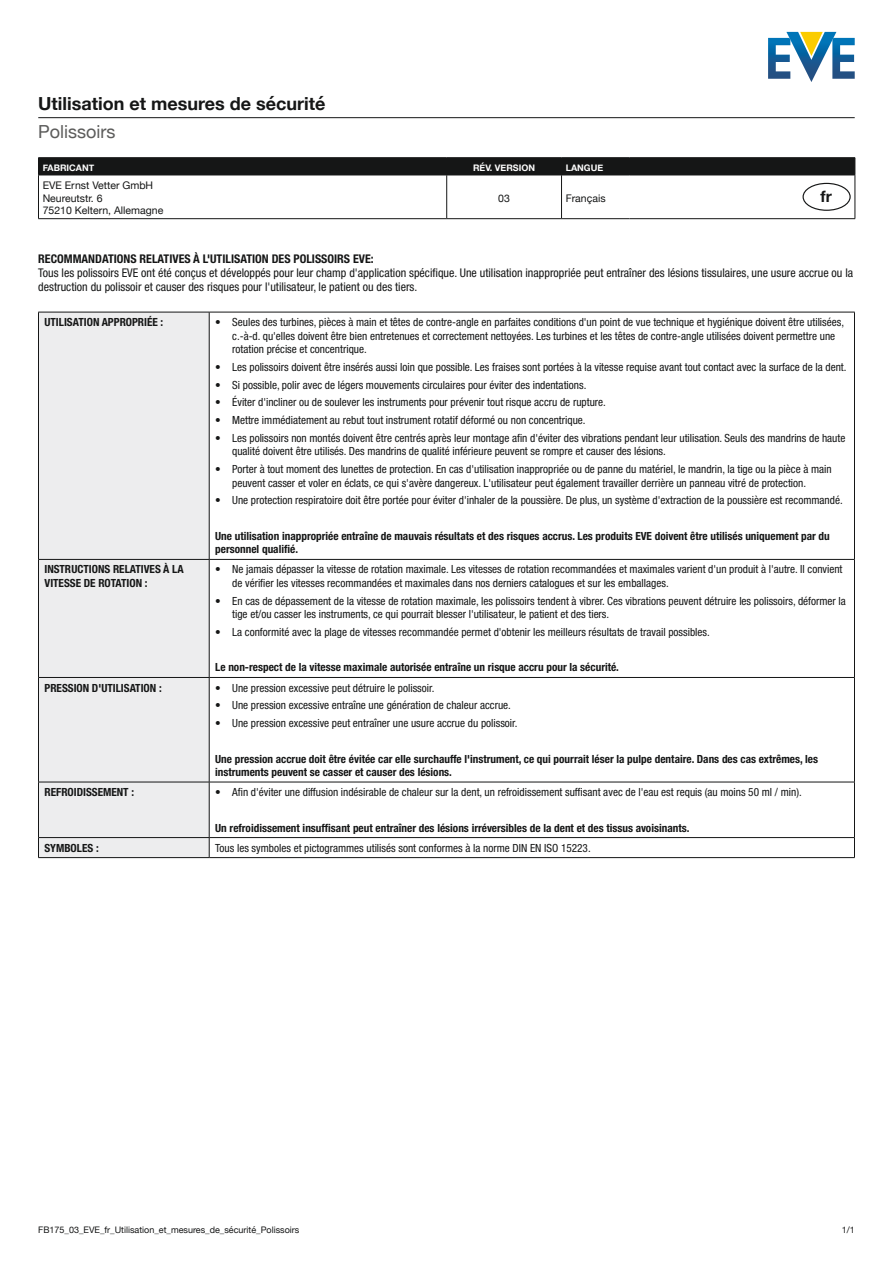
<style>
.page{position:relative;width:893px;height:1263px;background:#fff}
.page>*{position:absolute;margin:0;border:0;box-sizing:border-box;transform-origin:0 0}
.t1{font:700 18px "Helvetica Neue";color:#151616}
.t2{font:18px "Helvetica Neue";color:#5c5c5b}
.t3{font:700 15.75px "Helvetica Neue";color:#151616}
.Text_Fließ{font:condensed 12px/14.4px "Helvetica Neue LTW1 G";color:#151616}
.Text_Head{font:700 condensed 12px "Helvetica Neue LTW1 G";color:#151616}
.Tabelle_Text_Fließ{font:condensed 11.25px/13.5px "Helvetica Neue LTW1 G";color:#151616}
.Tabelle_Text_Bold{font:700 condensed 11.25px/13.5px "Helvetica Neue LTW1 G";color:#151616}
.Tabelle_Bereich{font:700 condensed 11.25px/13.5px "Helvetica Neue LTW1 G";color:#151616}
.t4{font:10.5px/12.6px "Helvetica Neue";color:#151616}
.t5{font:9px "Helvetica Neue";color:#151616}
.t6{font:700 9px "Helvetica Neue";color:#fff}
</style>
<div class="page">
<hr style="left:38px;top:117px;width:817px;height:1px;background:#151616">
<hr style="left:38px;top:175px;width:1px;height:43px;background:#151616">
<hr style="left:446px;top:175px;width:1px;height:43px;background:#151616">
<hr style="left:561px;top:175px;width:1px;height:43px;background:#151616">
<hr style="left:855px;top:175px;width:1px;height:43px;background:#151616">
<hr style="left:38px;top:218px;width:409px;height:1px;background:#151616">
<hr style="left:447px;top:218px;width:114px;height:1px;background:#151616">
<hr style="left:561px;top:218px;width:69px;height:1px;background:#151616">
<hr style="left:630px;top:218px;width:225px;height:1px;background:#151616">
<hr style="left:38px;top:157px;width:409px;height:1px;background:#151616">
<hr style="left:38px;top:175px;width:409px;height:1px;background:#151616">
<hr style="left:447px;top:157px;width:114px;height:1px;background:#151616">
<hr style="left:447px;top:175px;width:114px;height:1px;background:#151616">
<hr style="left:561px;top:157px;width:69px;height:1px;background:#151616">
<hr style="left:561px;top:175px;width:69px;height:1px;background:#151616">
<hr style="left:630px;top:157px;width:225px;height:1px;background:#151616">
<div style="left:38px;top:158px;width:818px;height:17px;background:#151616"></div>
<hr style="left:630px;top:175px;width:225px;height:1px;background:#151616">
<div style="left:802px;top:183px;width:49px;height:28px;border:1px solid #151616;border-radius:50%"></div>
<div style="left:39px;top:313px;width:170px;height:544px;background:#ededee"></div>
<hr style="left:38px;top:312px;width:171px;height:1px;background:#151616">
<hr style="left:38px;top:312px;width:1px;height:247px;background:#151616">
<hr style="left:209px;top:312px;width:646px;height:1px;background:#151616">
<hr style="left:209px;top:312px;width:1px;height:247px;background:#151616">
<hr style="left:854px;top:312px;width:1px;height:247px;background:#151616">
<hr style="left:38px;top:559px;width:171px;height:1px;background:#151616">
<hr style="left:38px;top:560px;width:1px;height:117px;background:#151616">
<hr style="left:209px;top:559px;width:646px;height:1px;background:#151616">
<hr style="left:209px;top:560px;width:1px;height:117px;background:#151616">
<hr style="left:854px;top:560px;width:1px;height:117px;background:#151616">
<hr style="left:38px;top:677px;width:171px;height:1px;background:#151616">
<hr style="left:38px;top:678px;width:1px;height:104px;background:#151616">
<hr style="left:209px;top:677px;width:646px;height:1px;background:#151616">
<hr style="left:209px;top:678px;width:1px;height:104px;background:#151616">
<hr style="left:854px;top:678px;width:1px;height:104px;background:#151616">
<hr style="left:38px;top:782px;width:171px;height:1px;background:#151616">
<hr style="left:38px;top:782px;width:1px;height:55px;background:#151616">
<hr style="left:209px;top:782px;width:646px;height:1px;background:#151616">
<hr style="left:209px;top:782px;width:1px;height:55px;background:#151616">
<hr style="left:854px;top:782px;width:1px;height:55px;background:#151616">
<hr style="left:38px;top:837px;width:171px;height:1px;background:#151616">
<svg style="left:38px;top:838px;width:1px;height:19px"></svg>
<hr style="left:209px;top:837px;width:646px;height:1px;background:#151616">
<svg style="left:209px;top:838px;width:1px;height:19px"></svg>
<svg style="left:854px;top:838px;width:1px;height:19px"></svg>
<hr style="left:38px;top:857px;width:171px;height:1px;background:#151616">
<hr style="left:209px;top:857px;width:646px;height:1px;background:#151616">
<svg style="left:768px;top:32px;width:87px;height:50px"></svg>
<h1 class="t1" style="left:38px;top:90px;width:289px">Utilisation et mesures de sécurité</h1>
<h1 class="t2" style="left:38px;top:119px;width:79px">Polissoirs</h1>
<p class="t6" style="left:43px;top:160px;width:53px">FABRICANT</p>
<p class="t6" style="left:473px;top:160px;width:64px">RÉV. VERSION</p>
<p class="t6" style="left:566px;top:160px;width:39px">LANGUE</p>
<p class="t4" style="left:43px;top:180px;width:122px">EVE Ernst Vetter GmbH<br>Neureutstr. 6<br>75210 Keltern, Allemagne</p>
<p class="t4" style="left:498px;top:192px;width:13px">03</p>
<p class="t4" style="left:566px;top:192px;width:41px">Français</p>
<h2 class="t3" style="left:820px;top:184px;width:13px">fr</h2>
<p class="Text_Head" style="left:38px;top:251px;width:337px">RECOMMANDATIONS RELATIVES À L'UTILISATION DES POLISSOIRS EVE:</p>
<p class="Text_Fließ" style="left:38px;top:266px;width:816px">Tous les polissoirs EVE ont été conçus et développés pour leur champ d'application spécifique. Une utilisation inappropriée peut entraîner des lésions tissulaires, une usure accrue ou la destruction du polissoir et causer des risques pour l'utilisateur, le patient ou des tiers.</p>
<p class="Tabelle_Bereich" style="left:44px;top:315px;width:120px">UTILISATION APPROPRIÉE :</p>
<p class="Tabelle_Text_Fließ" style="left:232px;top:315px;width:613px;text-indent:-17px">• Seules des turbines, pièces à main et têtes de contre-angle en parfaites conditions d'un point de vue technique et hygiénique doivent être utilisées, c.-à-d. qu'elles doivent être bien entretenues et correctement nettoyées. Les turbines et les têtes de contre-angle utilisées doivent permettre une rotation précise et concentrique.</p>
<p class="Tabelle_Text_Fließ" style="left:215px;top:360px;width:633px">• Les polissoirs doivent être insérés aussi loin que possible. Les fraises sont portées à la vitesse requise avant tout contact avec la surface de la dent.</p>
<p class="Tabelle_Text_Fließ" style="left:215px;top:378px;width:373px">• Si possible, polir avec de légers mouvements circulaires pour éviter des indentations.</p>
<p class="Tabelle_Text_Fließ" style="left:215px;top:396px;width:392px">• Éviter d'incliner ou de soulever les instruments pour prévenir tout risque accru de rupture.</p>
<p class="Tabelle_Text_Fließ" style="left:215px;top:413px;width:372px">• Mettre immédiatement au rebut tout instrument rotatif déformé ou non concentrique.</p>
<p class="Tabelle_Text_Fließ" style="left:232px;top:431px;width:615px;text-indent:-17px">• Les polissoirs non montés doivent être centrés après leur montage afin d'éviter des vibrations pendant leur utilisation. Seuls des mandrins de haute qualité doivent être utilisés. Des mandrins de qualité inférieure peuvent se rompre et causer des lésions.</p>
<p class="Tabelle_Text_Fließ" style="left:232px;top:462px;width:601px;text-indent:-17px">• Porter à tout moment des lunettes de protection. En cas d'utilisation inappropriée ou de panne du matériel, le mandrin, la tige ou la pièce à main peuvent casser et voler en éclats, ce qui s'avère dangereux. L'utilisateur peut également travailler derrière un panneau vitré de protection.</p>
<p class="Tabelle_Text_Fließ" style="left:215px;top:494px;width:629px">• Une protection respiratoire doit être portée pour éviter d'inhaler de la poussière. De plus, un système d'extraction de la poussière est recommandé.</p>
<p class="Tabelle_Text_Bold" style="left:215px;top:529px;width:616px">Une utilisation inappropriée entraîne de mauvais résultats et des risques accrus. Les produits EVE doivent être utilisés uniquement par du personnel qualifié.</p>
<p class="Tabelle_Bereich" style="left:44px;top:563px;width:141px">INSTRUCTIONS RELATIVES À LA<br>VITESSE DE ROTATION :</p>
<p class="Tabelle_Text_Fließ" style="left:232px;top:563px;width:612px;text-indent:-17px">• Ne jamais dépasser la vitesse de rotation maximale. Les vitesses de rotation recommandées et maximales varient d'un produit à l'autre. Il convient de vérifier les vitesses recommandées et maximales dans nos derniers catalogues et sur les emballages.</p>
<p class="Tabelle_Text_Fließ" style="left:232px;top:594px;width:615px;text-indent:-17px">• En cas de dépassement de la vitesse de rotation maximale, les polissoirs tendent à vibrer. Ces vibrations peuvent détruire les polissoirs, déformer la tige et/ou casser les instruments, ce qui pourrait blesser l'utilisateur, le patient et des tiers.</p>
<p class="Tabelle_Text_Fließ" style="left:215px;top:625px;width:496px">• La conformité avec la plage de vitesses recommandée permet d'obtenir les meilleurs résultats de travail possibles.</p>
<p class="Tabelle_Text_Bold" style="left:215px;top:661px;width:405px">Le non-respect de la vitesse maximale autorisée entraîne un risque accru pour la sécurité.</p>
<p class="Tabelle_Bereich" style="left:44px;top:681px;width:119px">PRESSION D'UTILISATION :</p>
<p class="Tabelle_Text_Fließ" style="left:215px;top:681px;width:221px">• Une pression excessive peut détruire le polissoir.</p>
<p class="Tabelle_Text_Fließ" style="left:215px;top:699px;width:297px">• Une pression excessive entraîne une génération de chaleur accrue.</p>
<p class="Tabelle_Text_Fließ" style="left:215px;top:716px;width:304px">• Une pression excessive peut entraîner une usure accrue du polissoir.</p>
<p class="Tabelle_Text_Bold" style="left:215px;top:752px;width:604px">Une pression accrue doit être évitée car elle surchauffe l'instrument, ce qui pourrait léser la pulpe dentaire. Dans des cas extrêmes, les instruments peuvent se casser et causer des lésions.</p>
<p class="Tabelle_Bereich" style="left:44px;top:785px;width:91px">REFROIDISSEMENT :</p>
<p class="Tabelle_Text_Fließ" style="left:215px;top:785px;width:588px">• Afin d'éviter une diffusion indésirable de chaleur sur la dent, un refroidissement suffisant avec de l'eau est requis (au moins 50 ml / min).</p>
<p class="Tabelle_Text_Bold" style="left:215px;top:821px;width:476px">Un refroidissement insuffisant peut entraîner des lésions irréversibles de la dent et des tissus avoisinants.</p>
<p class="Tabelle_Bereich" style="left:44px;top:841px;width:56px">SYMBOLES :</p>
<p class="Tabelle_Text_Fließ" style="left:215px;top:841px;width:377px">Tous les symboles et pictogrammes utilisés sont conformes à la norme DIN EN ISO 15223.</p>
<p class="t5" style="left:38px;top:1223px;width:263px">FB175_03_EVE_fr_Utilisation_et_mesures_de_sécurité_Polissoirs</p>
<p class="t5" style="left:842px;top:1223px;width:15px">1/1</p>
</div>
